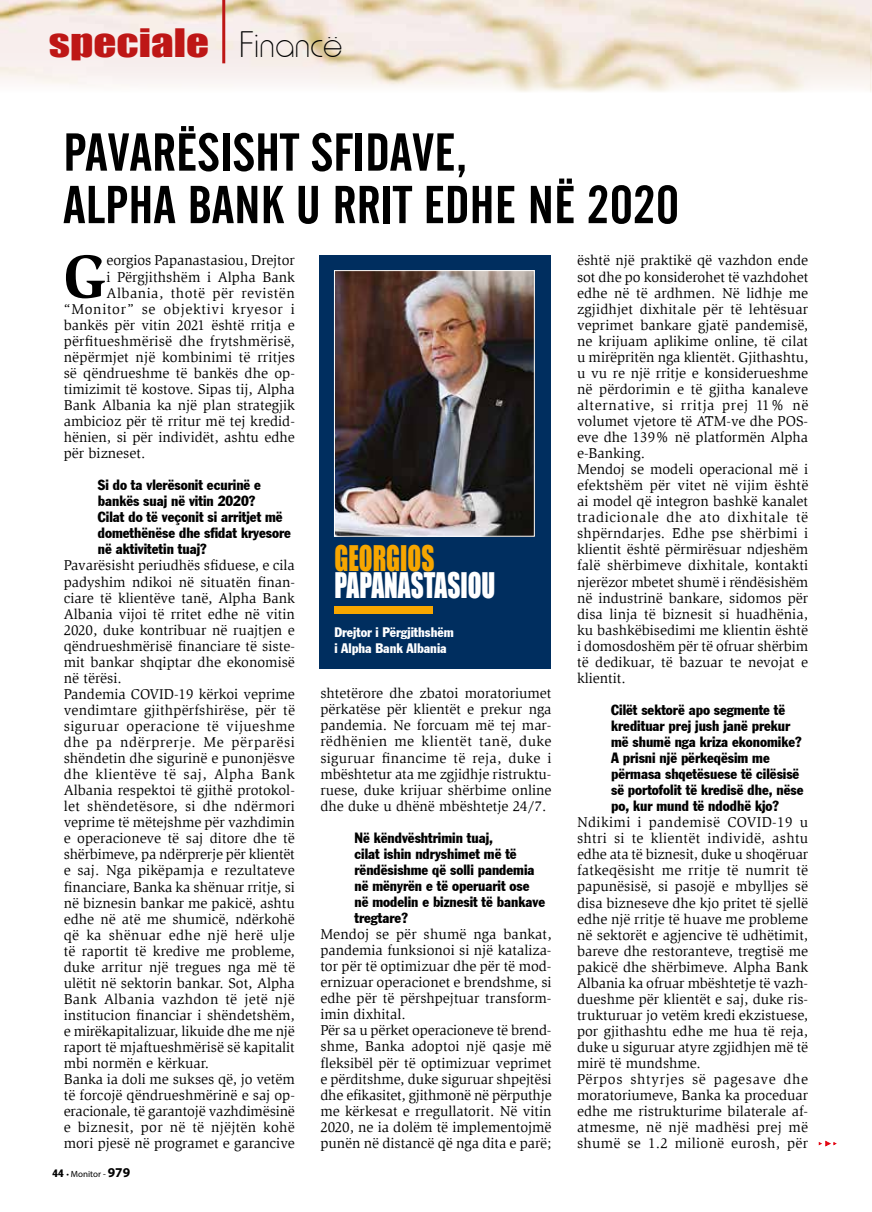
<style>
.page{position:relative;width:872px;height:1212px;background:#fff}
.page>*{position:absolute;margin:0;border:0;box-sizing:border-box;transform-origin:0 0}
.t1{font:700 62.4px "Slimbach Std";color:#000}
.t2{font:52.8px/52.5px "Alternate Gothic No 2 BT";color:#000;scale:1.09 1}
.t3{font:36px "Impact";color:#be1716;scale:1.25 1}
.t4{font:32.4px "Impact";color:#fff;scale:.78 1}
.t5{font:32.4px "Impact";color:#f7a600;scale:.78 1}
.t6{font:14.55px/16px "Slimbach Std";color:#000}
.t7{font:14.55px/16px "Franklin Gothic Condensed";color:#000}
.t8{font:14.55px "Slimbach Std";letter-spacing:.045em;color:#000}
.t9{font:14.55px "Slimbach Std";letter-spacing:.035em;color:#000}
.t10{font:13.5px/16.2px "Franklin Gothic Condensed";color:#fff}
.t11{font:9px "Myriad Pro";color:#000}
.s1{font-family:"Hammer";font-weight:100;font-size:37.5px;color:#000}
.s2{font-family:"Franklin Gothic Condensed";font-size:10.5px}
.s3{font-weight:700;font-size:13.5px}
</style>
<div class="page">
<div style="left:320px;top:255px;width:231px;height:414px;background:#002e5f"></div>
<div style="left:334px;top:606px;width:99px;height:8px;background:#f7a600"></div>
<img style="left:336px;top:272px;width:197px;height:263px">
<div style="left:334px;top:270px;width:201px;height:267px;border:1px solid #fff"></div>
<img style="left:0;top:0;width:872px;height:92px">
<hr style="left:222px;top:0;width:3px;height:63px;background:#be1716">
<svg style="left:818px;top:1141px;width:18px;height:5px"></svg>
<h3 class="t3" style="left:49px;top:15px;width:236px">speciale <span class="s1">Financë</span></h3>
<h2 class="t2" style="left:63px;top:127px;width:566px">PAVARËSISHT SFIDAVE,<br>ALPHA BANK U RRIT EDHE NË 2020</h2>
<h1 class="t1" style="left:64px;top:239px;width:44px">G</h1>
<p class="t6" style="left:107px;top:253px;width:190px">eorgios Papanastasiou, Drejtor</p>
<p class="t6" style="left:107px;top:269px;width:190px">i Përgjithshëm i Alpha Bank</p>
<p class="t9" style="left:107px;top:284px;width:190px">Albania, thotë për revistën</p>
<p class="t8" style="left:64px;top:300px;width:232px">“Monitor” se objektivi kryesor i</p>
<p class="t6" style="left:64px;top:317px;width:233px">bankës për vitin 2021 është rritja e</p>
<p class="t6" style="left:64px;top:333px;width:233px">përfitueshmërisë dhe frytshmërisë,</p>
<p class="t6" style="left:64px;top:349px;width:233px">nëpërmjet një kombinimi të rritjes</p>
<p class="t6" style="left:64px;top:365px;width:233px">së qëndrueshme të bankës dhe op-</p>
<p class="t6" style="left:64px;top:381px;width:233px">timizimit të kostove. Sipas tij, Alpha</p>
<p class="t6" style="left:64px;top:397px;width:233px">Bank Albania ka një plan strategjik</p>
<p class="t6" style="left:64px;top:413px;width:233px">ambicioz për të rritur më tej kredid-</p>
<p class="t6" style="left:64px;top:429px;width:233px">hënien, si për individët, ashtu edhe</p>
<p class="t6" style="left:64px;top:445px;width:83px">për bizneset.</p>
<p class="t7" style="left:98px;top:477px;width:195px">Si do ta vlerësonit ecurinë e bankës suaj në vitin 2020?<br>Cilat do të veçonit si arritjet më domethënëse dhe sfidat kryesore në aktivitetin tuaj?</p>
<p class="t6" style="left:64px;top:558px;width:233px">Pavarësisht periudhës sfiduese, e cila padyshim ndikoi në situatën finan&shy;ciare të klientëve tanë, Alpha Bank Albania vijoi të rritet edhe në vitin 2020, duke kontribuar në ruajtjen e qëndrueshmërisë financiare të siste&shy;mit bankar shqiptar dhe ekonomisë në tërësi.<br>Pandemia COVID-19 kërkoi veprime vendimtare gjithpërfshirëse, për të siguruar operacione të vijueshme dhe pa ndërprerje. Me përparësi shëndetin dhe sigurinë e punonjësve dhe klientëve të saj, Alpha Bank Albania respektoi të gjithë protokol&shy;let shëndetësore, si dhe ndërmori veprime të mëtejshme për vazhdimin e operacioneve të saj ditore dhe të shërbimeve, pa ndërprerje për klientët e saj. Nga pikëpamja e rezultateve financiare, Banka ka shënuar rritje, si në biznesin bankar me pakicë, ashtu edhe në atë me shumicë, ndërkohë që ka shënuar edhe një herë ulje të raportit të kredive me probleme, duke arritur një tregues nga më të ulëtit në sektorin bankar. Sot, Alpha Bank Albania vazhdon të jetë një institucion financiar i shëndetshëm, e mirëkapitalizuar, likuide dhe me një raport të mjaftueshmërisë së kapitalit mbi normën e kërkuar.<br>Banka ia doli me sukses që, jo vetëm të forcojë qëndrueshmërinë e saj op&shy;eracionale, të garantojë vazhdimësinë e biznesit, por në të njëjtën kohë mori pjesë në programet e garancive</p>
<p class="t11" style="left:52px;top:1169px;width:79px"><span class="s2">44</span> • Monitor - <span class="s3">979</span></p>
<h3 class="t5" style="left:334px;top:533px;width:130px">GEORGIOS</h3>
<h3 class="t4" style="left:334px;top:560px;width:208px">PAPANASTASIOU</h3>
<p class="t10" style="left:334px;top:624px;width:121px">Drejtor i Përgjithshëm i Alpha Bank Albania</p>
<p class="t6" style="left:320px;top:685px;width:233px;text-align:justify">shtetërore dhe zbatoi moratoriumet përkatëse për klientët e prekur nga pandemia. Ne forcuam më tej mar&shy;rëdhënien me klientët tanë, duke siguruar financime të reja, duke i mbështetur ata me zgjidhje ristruktu&shy;ruese, duke krijuar shërbime online dhe duke u dhënë mbështetje 24/7.</p>
<p class="t7" style="left:354px;top:829px;width:192px">Në këndvështrimin tuaj,<br>cilat ishin ndryshimet më të rëndësishme që solli pandemia në mënyrën e të operuarit ose në modelin e biznesit të bankave tregtare?</p>
<p class="t6" style="left:320px;top:926px;width:233px">Mendoj se për shumë nga bankat, pandemia funksionoi si një kataliza&shy;tor për të optimizuar dhe për të mod&shy;ernizuar operacionet e brendshme, si edhe për të përshpejtuar transform&shy;imin dixhital.<br>Për sa u përket operacioneve të brend&shy;shme, Banka adoptoi një qasje më fleksibël për të optimizuar veprimet e përditshme, duke siguruar shpejtësi dhe efikasitet, gjithmonë në përputhje me kërkesat e rregullatorit. Në vitin 2020, ne ia dolëm të implementojmë punën në distancë që nga dita e parë;</p>
<p class="t6" style="left:577px;top:253px;width:233px">është një praktikë që vazhdon ende sot dhe po konsiderohet të vazhdohet edhe në të ardhmen. Në lidhje me zgjidhjet dixhitale për të lehtësuar veprimet bankare gjatë pandemisë, ne krijuam aplikime online, të cilat u mirëpritën nga klientët. Gjithashtu, u vu re një rritje e konsiderueshme në përdorimin e të gjitha kanaleve alternative, si rritja prej 11% në volumet vjetore të ATM-ve dhe POS&shy;eve dhe 139% në platformën Alpha e-Banking.<br>Mendoj se modeli operacional më i efektshëm për vitet në vijim është ai model që integron bashkë kanalet tradicionale dhe ato dixhitale të shpërndarjes. Edhe pse shërbimi i klientit është përmirësuar ndjeshëm falë shërbimeve dixhitale, kontakti njerëzor mbetet shumë i rëndësishëm në industrinë bankare, sidomos për disa linja të biznesit si huadhënia, ku bashkëbisedimi me klientin është i domosdoshëm për të ofruar shërbim të dedikuar, të bazuar te nevojat e klientit.</p>
<p class="t7" style="left:611px;top:701px;width:194px">Cilët sektorë apo segmente të kredituar prej jush janë prekur më shumë nga kriza ekonomike?<br>A prisni një përkeqësim me përmasa shqetësuese të cilësisë së portofolit të kredisë dhe, nëse po, kur mund të ndodhë kjo?</p>
<p class="t6" style="left:577px;top:814px;width:233px">Ndikimi i pandemisë COVID-19 u shtri si te klientët individë, ashtu edhe ata të biznesit, duke u shoqëruar fatkeqësisht me rritje të numrit të papunësisë, si pasojë e mbylljes së disa bizneseve dhe kjo pritet të sjellë edhe një rritje të huave me probleme në sektorët e agjencive të udhëtimit, bareve dhe restoranteve, tregtisë me pakicë dhe shërbimeve. Alpha Bank Albania ka ofruar mbështetje të vazh&shy;dueshme për klientët e saj, duke ris&shy;trukturuar jo vetëm kredi ekzistuese, por gjithashtu edhe me hua të reja, duke u siguruar atyre zgjidhjen më të mirë të mundshme.<br>Përpos shtyrjes së pagesave dhe moratoriumeve, Banka ka proceduar edhe me ristrukturime bilaterale af&shy;atmesme, në një madhësi prej më shumë se 1.2 milionë eurosh, për</p>
</div>
